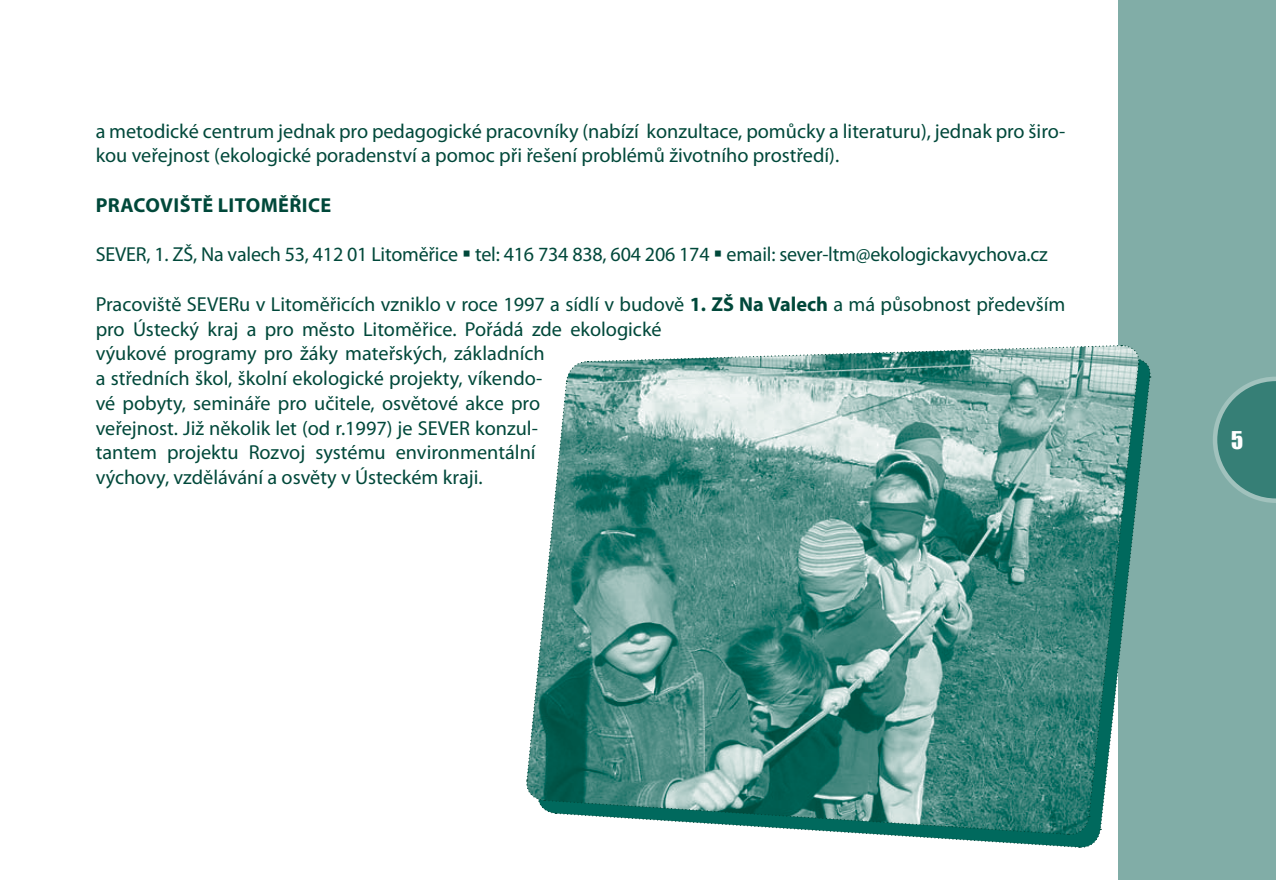
<style>
.page{position:relative;width:1276px;height:880px;background:#fff}
.page>*{position:absolute;margin:0;border:0;box-sizing:border-box;transform-origin:0 0}
.t1{font:22.5px "Impact";color:#fff}
.t2{font:20.25px/24.8px "Myriad Pro";color:#00483a}
.t3{font:700 20.25px "Myriad Pro";letter-spacing:.02em;color:#00483a}
.s1{font-weight:700}
</style>
<div class="page">
<div style="left:1118px;top:0;width:157px;height:880px;background:#81ada7"></div>
<svg style="left:1213px;top:377px;width:62px;height:126px"></svg>
<svg style="left:526px;top:345px;width:626px;height:503px;background:#679e97"></svg>
<p class="t2" style="left:96px;top:120px;width:971px">a metodické centrum jednak pro pedagogické pracovníky (nabízí konzultace, pomůcky a literaturu), jednak pro širo&shy;kou veřejnost (ekologické poradenství a pomoc při řešení problémů životního prostředí).</p>
<p class="t3" style="left:96px;top:197px;width:237px">PRACOVIŠTĚ LITOMĚŘICE</p>
<p class="t2" style="left:96px;top:244px;width:953px">SEVER, 1. ZŠ, Na valech 53, 412 01 Litoměřice tel: 416 734 838, 604 206 174 email: sever-ltm@ekologickavychova.cz</p>
<p class="t2" style="left:96px;top:294px;width:971px">Pracoviště SEVERu v Litoměřicích vzniklo v roce 1997 a sídlí v budově <span class="s1">1. ZŠ Na Valech</span> a má působnost především pro Ústecký kraj a pro město Litoměřice. Pořádá zde ekologické<br>výukové programy pro žáky mateřských, základních<br>a středních škol, školní ekologické projekty, víkendo-<br>vé pobyty, semináře pro učitele, osvětové akce pro<br>veřejnost. Již několik let (od r.1997) je SEVER konzul-<br>tantem projektu Rozvoj systému environmentální<br>výchovy, vzdělávání a osvěty v Ústeckém kraji.</p>
<p class="t1" style="left:1231px;top:426px;width:14px">5</p>
</div>
